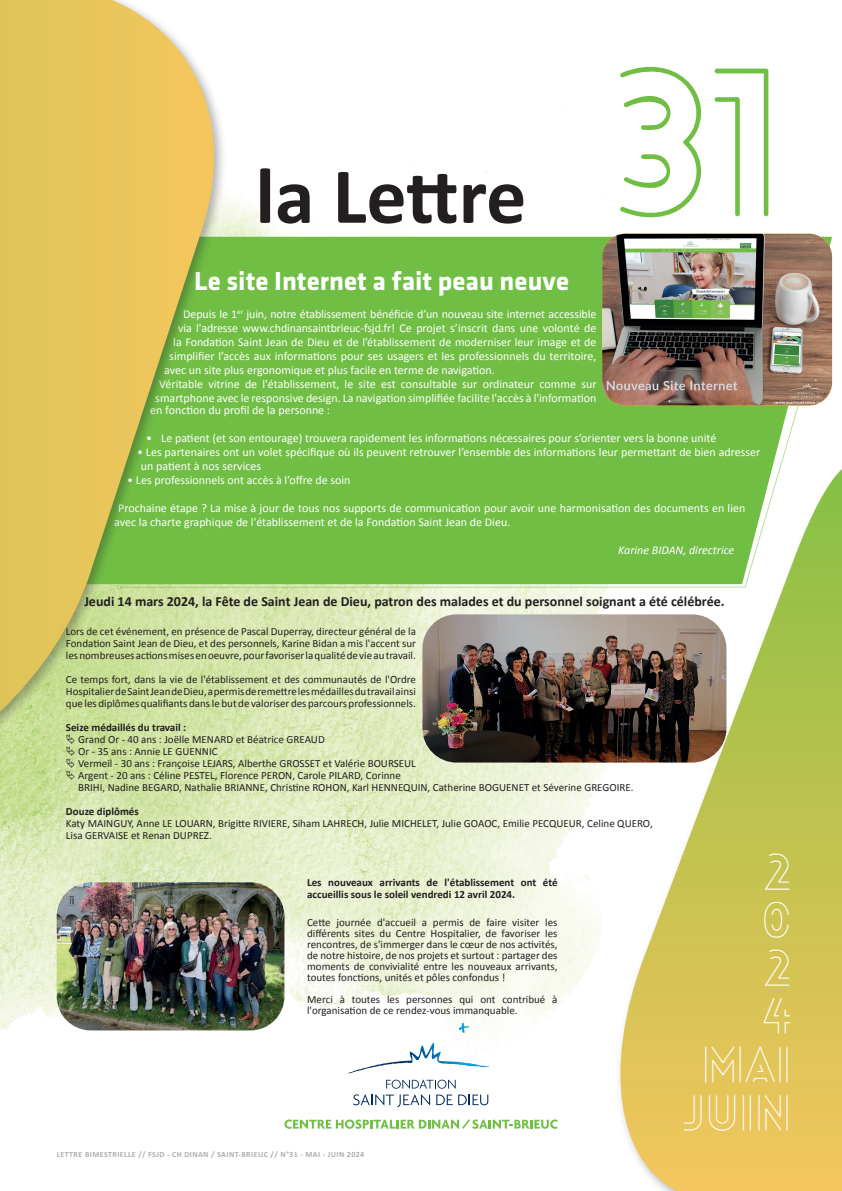
<style>
.page{position:relative;width:842px;height:1191px;background:#fff}
.page>*{position:absolute;margin:0;border:0;box-sizing:border-box;transform-origin:0 0}
.t1{font:300 200px "Lovelo Line";color:#70be44}
.t2{font:700 80px "Calibri";color:#231f20}
.t3{font:300 48px "Lovelo Line";color:#fff}
.t4{font:27px "Klavika Bold Bold OSF";color:#fff}
.t5{font:700 14px "Calibri";color:#231f20}
.t6{font:12px/14px "Calibri";color:#fff}
.t7{font:italic 12px "Calibri";color:#fff}
.t8{font:11px/12px "Calibri";color:#231f20;text-align:justify}
.t9{font:700 11px/12px "Calibri";color:#231f20}
.t10{font:700 8px "Calibri";letter-spacing:.05em;color:#adaeae}
</style>
<div class="page">
<img style="left:0;top:172px;width:833px;height:957px">
<div style="left:236px;top:237px;width:596px;height:219px;background:#70be44"></div>
<svg style="left:386px;top:1079px;width:70px;height:9px"></svg>
<svg style="left:353px;top:1094px;width:77px;height:13px"></svg>
<svg style="left:436px;top:1094px;width:52px;height:11px"></svg>
<svg style="left:458px;top:1022px;width:11px;height:11px"></svg>
<svg style="left:348px;top:1042px;width:85px;height:31px"></svg>
<svg style="left:284px;top:1119px;width:273px;height:9px"></svg>
<div style="left:236px;top:364px;width:575px;height:224px;background:#70be44"></div>
<div style="left:0;top:0;width:228px;height:833px;background:#231f20;opacity:.35"></div>
<svg style="left:0;top:0;width:236px;height:712px;background:#ccc967"></svg>
<svg style="left:602px;top:469px;width:240px;height:722px"></svg>
<img style="left:422px;top:614px;width:304px;height:148px">
<img style="left:57px;top:882px;width:227px;height:148px">
<img style="left:602px;top:234px;width:230px;height:171px">
<svg style="left:67px;top:734px;width:8px;height:46px"></svg>
<p class="t2" style="left:255px;top:145px;width:273px">la Lettre</p>
<p class="t1" style="left:614px;top:20px;width:172px">31</p>
<p class="t4" style="left:194px;top:266px;width:376px">Le site Internet a fait peau neuve</p>
<p class="t6" style="left:183px;top:307px;width:415px">Depuis le 1<sup>er</sup> juin, notre établissement bénéficie d’un nouveau site internet accessible</p>
<p class="t6" style="left:178px;top:321px;width:420px">via l'adresse www.chdinansaintbrieuc-fsjd.fr! Ce projet s’inscrit dans une volonté de</p>
<p class="t6" style="left:173px;top:335px;width:425px">la Fondation Saint Jean de Dieu et de l’établissement de moderniser leur image et de</p>
<p class="t6" style="left:169px;top:349px;width:429px">simplifier l’accès aux informations pour ses usagers et les professionnels du territoire,</p>
<p class="t6" style="left:164px;top:363px;width:332px">avec un site plus ergonomique et plus facile en terme de navigation.</p>
<p class="t6" style="left:155px;top:377px;width:443px;text-align:center">Véritable vitrine de l'établissement, le site est consultable sur ordinateur comme sur smartphone avec le responsive design. La navigation simplifiée facilite l'accès à l'information</p>
<p class="t6" style="left:150px;top:403px;width:181px">en fonction du profil de la personne :</p>
<p class="t6" style="left:146px;top:431px;width:572px">• Le patient (et son entourage) trouvera rapidement les informations nécessaires pour s’orienter vers la bonne unité</p>
<p class="t6" style="left:141px;top:445px;width:621px;text-indent:-4px">• Les partenaires ont un volet spécifique où ils peuvent retrouver l’ensemble des informations leur permettant de bien adresser un patient à nos services</p>
<p class="t6" style="left:127px;top:473px;width:225px">• Les professionnels ont accès à l’offre de soin</p>
<p class="t6" style="left:114px;top:501px;width:632px;text-indent:4px">Prochaine étape ? La mise à jour de tous nos supports de communication pour avoir une harmonisation des documents en lien avec la charte graphique de l'établissement et de la Fondation Saint Jean de Dieu.</p>
<p class="t7" style="left:618px;top:542px;width:118px">Karine BIDAN, directrice</p>
<p class="t5" style="left:84px;top:592px;width:642px">Jeudi 14 mars 2024, la Fête de Saint Jean de Dieu, patron des malades et du personnel soignant a été célébrée.</p>
<p class="t8" style="left:66px;top:625px;width:351px">Lors de cet événement, en présence de Pascal Duperray, directeur général de la Fondation Saint Jean de Dieu, et des personnels, Karine Bidan a mis l'accent sur les nombreuses actions mises en oeuvre, pour favoriser la qualité de vie au travail.</p>
<p class="t8" style="left:66px;top:673px;width:352px">Ce temps fort, dans la vie de l'établissement et des communautés de l'Ordre Hospitalier de Saint Jean de Dieu, a permis de remettre les médailles du travail ainsi que les diplômes qualifiants dans le but de valoriser des parcours professionnels.</p>
<p class="t9" style="left:66px;top:721px;width:122px">Seize médaillés du travail :</p>
<p class="t8" style="left:78px;top:733px;width:248px">Grand Or - 40 ans : Joëlle MENARD et Béatrice GREAUD</p>
<p class="t8" style="left:78px;top:745px;width:141px">Or - 35 ans : Annie LE GUENNIC</p>
<p class="t8" style="left:78px;top:757px;width:339px">Vermeil - 30 ans : Françoise LEJARS, Alberthe GROSSET et Valérie BOURSEUL</p>
<p class="t8" style="left:78px;top:769px;width:557px">Argent - 20 ans : Céline PESTEL, Florence PERON, Carole PILARD, Corinne<br>BRIHI, Nadine BEGARD, Nathalie BRIANNE, Christine ROHON, Karl HENNEQUIN, Catherine BOGUENET et Séverine GREGOIRE.</p>
<p class="t9" style="left:66px;top:805px;width:74px">Douze diplômés</p>
<p class="t8" style="left:66px;top:817px;width:588px">Katy MAINGUY, Anne LE LOUARN, Brigitte RIVIERE, Siham LAHRECH, Julie MICHELET, Julie GOAOC, Emilie PECQUEUR, Celine QUERO,<br>Lisa GERVAISE et Renan DUPREZ.</p>
<p class="t9" style="left:307px;top:876px;width:252px">Les nouveaux arrivants de l'établissement ont été accueillis sous le soleil vendredi 12 avril 2024.</p>
<p class="t8" style="left:307px;top:917px;width:252px;line-height:11px">Cette journée d'accueil a permis de faire visiter les différents sites du Centre Hospitalier, de favoriser les rencontres, de s'immerger dans le cœur de nos activités, de notre histoire, de nos projets et surtout : partager des moments de convivialité entre les nouveaux arrivants, toutes fonctions, unités et pôles confondus !</p>
<p class="t8" style="left:307px;top:994px;width:252px;line-height:11px">Merci à toutes les personnes qui ont contribué à l'organisation de ce rendez-vous immanquable.</p>
<p class="t10" style="left:57px;top:1149px;width:309px">LETTRE BIMESTRIELLE // FSJD - CH DINAN / SAINT-BRIEUC // N°31 - MAI - JUIN 2024</p>
<p class="t3" style="left:765px;top:842px;width:28px">2</p>
<p class="t3" style="left:762px;top:890px;width:31px">0</p>
<p class="t3" style="left:765px;top:938px;width:28px">2</p>
<p class="t3" style="left:764px;top:986px;width:29px">4</p>
<p class="t3" style="left:702px;top:1034px;width:91px">MAI</p>
<p class="t3" style="left:682px;top:1082px;width:111px">JUIN</p>
</div>
